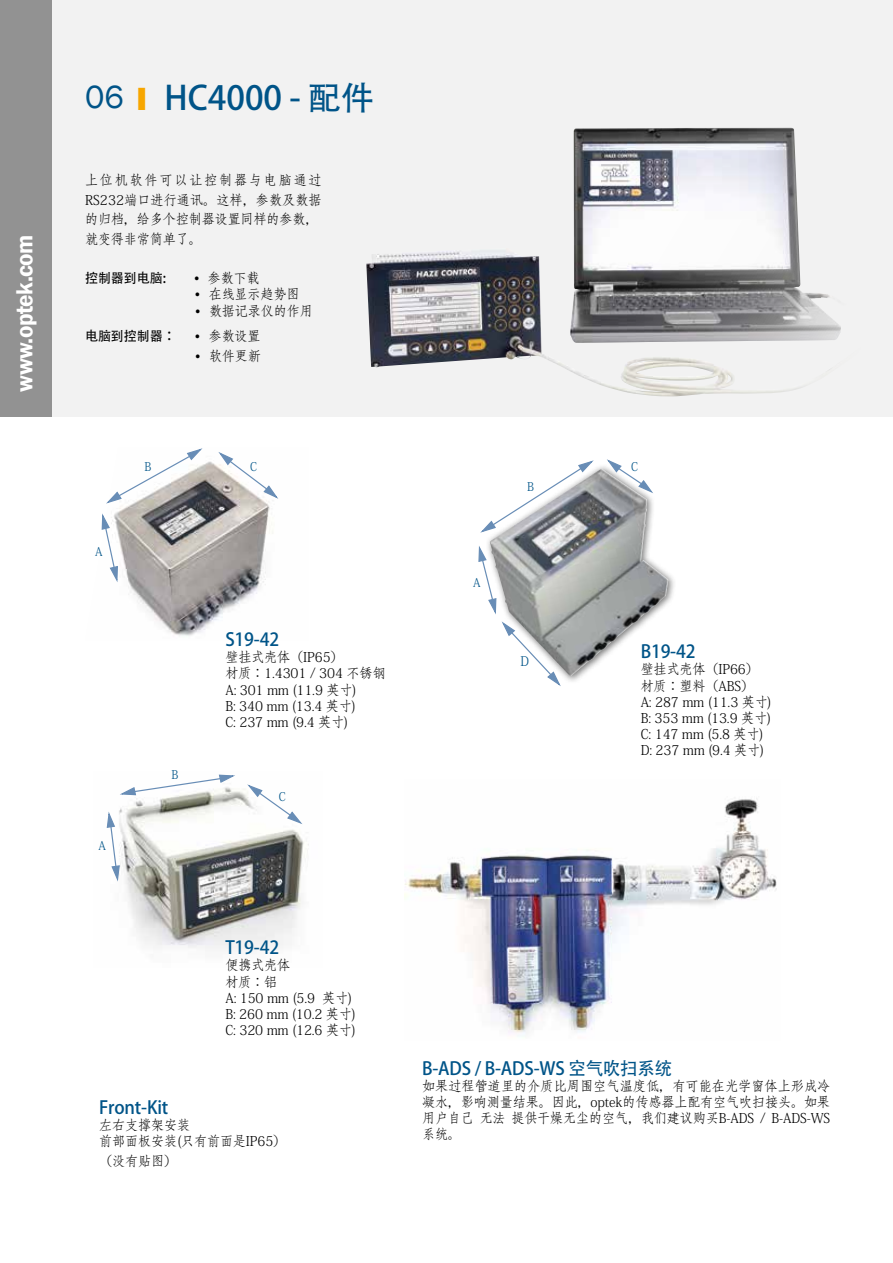
<style>
.page{position:relative;width:893px;height:1263px;background:#fff}
.page>*{position:absolute;margin:0;border:0;box-sizing:border-box;transform-origin:0 0}
.t1{font:33px "Adobe Heiti Std";color:#005488}
.t2{font:600 24px "Franklin Gothic";letter-spacing:-.025em;color:#fff}
.t3{font:18px "Adobe Heiti Std";letter-spacing:-.01em;color:#005488}
.t4{font:13.5px/16.2px "Adobe Fangsong Std";letter-spacing:-.01em;color:#000}
.t5{font:13.5px "Adobe Heiti Std";letter-spacing:-.01em;color:#000}
.t6{font:13.2px "Adobe Fangsong Std";color:#005488}
.t7{font:12px "Adobe Fangsong Std";color:#005488}
.s1{font-family:"Franklin Gothic"}
.s2{font-family:"Franklin Gothic";font-weight:800;color:#f7a600}
</style>
<div class="page">
<img style="left:120px;top:789px;width:189px;height:160px">
<svg style="left:245px;top:784px;width:59px;height:41px"></svg>
<svg style="left:120px;top:774px;width:117px;height:22px"></svg>
<svg style="left:106px;top:809px;width:15px;height:75px"></svg>
<img style="left:119px;top:461px;width:154px;height:175px">
<svg style="left:217px;top:452px;width:61px;height:48px"></svg>
<svg style="left:101px;top:511px;width:18px;height:71px"></svg>
<svg style="left:106px;top:448px;width:98px;height:57px"></svg>
<div style="left:0;top:0;width:893px;height:417px;background:#f2f2f2"></div>
<div style="left:0;top:0;width:51px;height:417px;background:#929292"></div>
<img style="left:366px;top:128px;width:475px;height:268px">
<div style="left:485px;top:464px;width:191px;height:220px;background:#000;opacity:.55"></div>
<img style="left:490px;top:469px;width:178px;height:207px">
<svg style="left:480px;top:460px;width:116px;height:74px"></svg>
<svg style="left:478px;top:543px;width:84px;height:143px"></svg>
<svg style="left:605px;top:459px;width:50px;height:36px"></svg>
<img style="left:405px;top:798px;width:372px;height:236px">
<h2 class="t2" style="left:10px;top:392px;width:159px;rotate:-90deg">www.optek.com</h2>
<h1 class="t1" style="left:85px;top:78px;width:291px"><span class="s1">06</span> <span class="s2">I</span> HC4000 - 配件</h1>
<p class="t4" style="left:85px;top:171px;width:238px;line-height:19.5px">上位机软件可以让控制器与电脑通过<br>RS232端口进行通讯。这样，参数及数据的归档，给多个控制器设置同样的参数，就变得非常简单了。</p>
<p class="t5" style="left:85px;top:270px;width:82px">控制器到电脑:</p>
<p class="t4" style="left:192px;top:270px;width:69px"><span class="s1">•</span> 参数下载</p>
<p class="t4" style="left:193px;top:287px;width:108px"><span class="s1">•</span> 在线显示趋势图</p>
<p class="t4" style="left:193px;top:303px;width:121px"><span class="s1">•</span> 数据记录仪的作用</p>
<p class="t5" style="left:85px;top:328px;width:92px">电脑到控制器：</p>
<p class="t4" style="left:193px;top:329px;width:69px"><span class="s1">•</span> 参数设置</p>
<p class="t4" style="left:193px;top:348px;width:69px"><span class="s1">•</span> 软件更新</p>
<p class="t7" style="left:95px;top:544px;width:9px">A</p>
<p class="t7" style="left:99px;top:838px;width:9px">A</p>
<p class="t7" style="left:144px;top:459px;width:8px">B</p>
<p class="t7" style="left:250px;top:460px;width:9px">C</p>
<p class="t7" style="left:171px;top:767px;width:8px">B</p>
<h3 class="t3" style="left:225px;top:628px;width:55px">S19-42</h3>
<p class="t4" style="left:225px;top:649px;width:162px">壁挂式壳体（IP65）<br>材质：1.4301 / 304 不锈钢<br>A: 301 mm (11.9 英寸)<br>B: 340 mm (13.4 英寸)<br>C: 237 mm (9.4 英寸)</p>
<p class="t7" style="left:279px;top:789px;width:9px">C</p>
<h3 class="t3" style="left:225px;top:937px;width:55px">T19-42</h3>
<p class="t4" style="left:225px;top:957px;width:132px">便携式壳体<br>材质：铝<br>A: 150 mm (5.9 英寸)<br>B: 260 mm (10.2 英寸)<br>C: 320 mm (12.6 英寸)</p>
<h3 class="t3" style="left:99px;top:1096px;width:71px">Front-Kit</h3>
<p class="t4" style="left:99px;top:1117px;width:189px">左右支撑架安装<br>前部面板安装(只有前面是IP65）</p>
<p class="t4" style="left:99px;top:1152px;width:79px">（没有贴图）</p>
<p class="t7" style="left:473px;top:575px;width:9px">A</p>
<p class="t7" style="left:527px;top:480px;width:8px">B</p>
<p class="t6" style="left:520px;top:653px;width:10px">D</p>
<p class="t7" style="left:631px;top:459px;width:9px">C</p>
<h3 class="t3" style="left:641px;top:641px;width:56px">B19-42</h3>
<p class="t4" style="left:641px;top:661px;width:133px">壁挂式壳体（IP66）材质：塑料（ABS）<br>A: 287 mm (11.3 英寸)<br>B: 353 mm (13.9 英寸)<br>C: 147 mm (5.8 英寸)<br>D: 237 mm (9.4 英寸)</p>
<h3 class="t3" style="left:422px;top:1057px;width:252px">B-ADS / B-ADS-WS 空气吹扫系统</h3>
<p class="t4" style="left:422px;top:1078px;width:410px;text-align:justify">如果过程管道里的介质比周围空气温度低，有可能在光学窗体上形成冷凝水，影响测量结果。因此，optek的传感器上配有空气吹扫接头。如果用户自己 无法 提供干燥无尘的空气，我们建议购买B-ADS / B-ADS-WS系统。</p>
</div>
